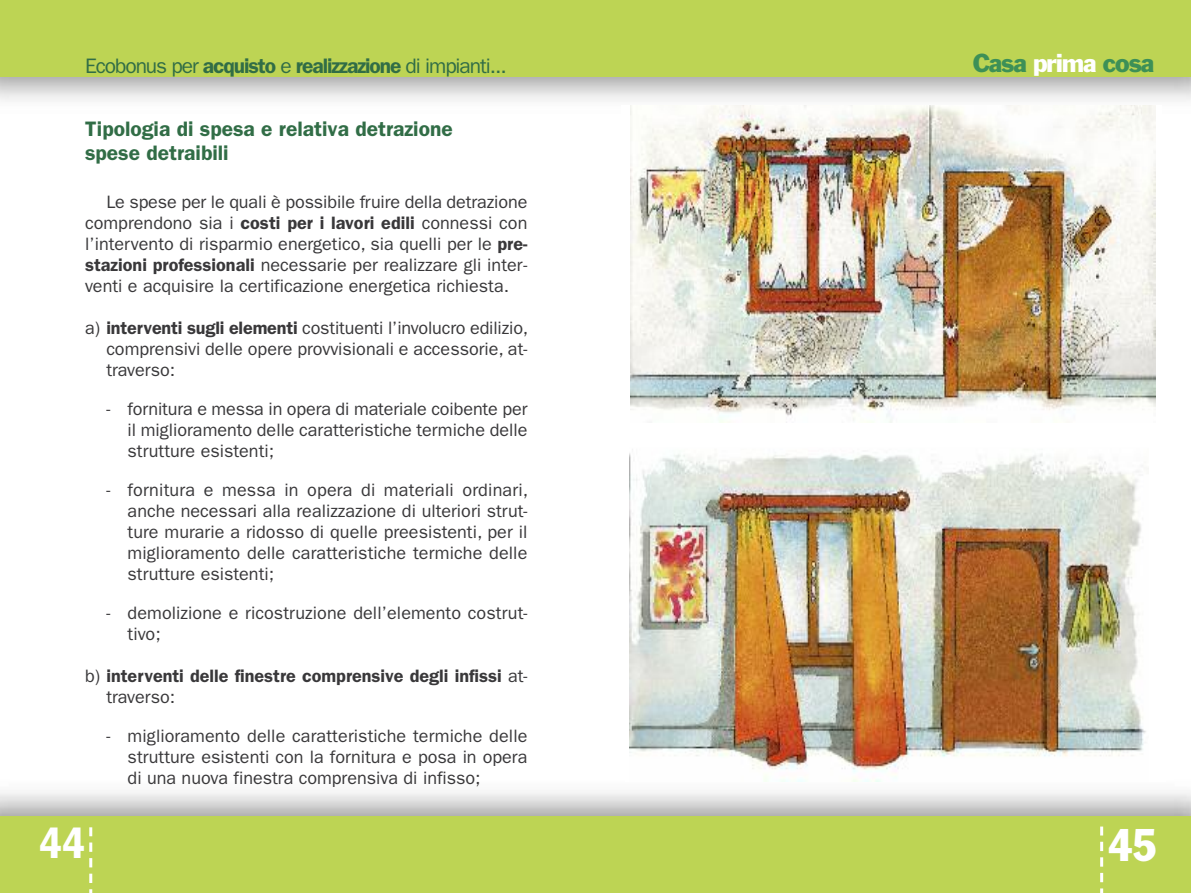
<style>
.page{position:relative;width:1191px;height:893px;background:#fff}
.page>*{position:absolute;margin:0;border:0;box-sizing:border-box;transform-origin:0 0}
.t1{font:45px "ITC Franklin Gothic Std Dm Cd";color:#fff}
.t2{font:condensed 45px "Franklin Gothic Std";color:#fff}
.t3{font:24px "Franklin Gothic Std";letter-spacing:-.045em;color:#3d9057}
.t4{font:600 21px/24px "ITC Franklin Gothic Std";color:#316d46}
.t5{font:21px "ITC Franklin Gothic Std";letter-spacing:-.05em;color:#316d46}
.t6{font:18px/21px "ITC Franklin Gothic Std";color:#39383a;text-align:justify}
.t7{font:600 18px/21px "ITC Franklin Gothic Std";color:#39383a}
.s1{font-weight:600}
.s2{color:#fff}
.s3{font-weight:400}
</style>
<div class="page">
<div style="left:0;top:816px;width:1191px;height:77px;background:#bdd454"></div>
<div style="left:0;top:0;width:1191px;height:77px;background:#bdd454"></div>
<svg style="left:89px;top:827px;width:3px;height:66px"></svg>
<svg style="left:1100px;top:826px;width:3px;height:67px"></svg>
<img style="left:630px;top:105px;width:525px;height:317px">
<img style="left:630px;top:453px;width:516px;height:329px">
<p class="t5" style="left:85px;top:58px;width:423px">Ecobonus per <span class="s1">acquisto</span> e <span class="s1">realizzazione</span> di impianti...</p>
<h2 class="t3" style="left:972px;top:54px;width:183px">Casa <span class="s2">prima</span> cosa</h2>
<p class="t4" style="left:85px;top:118px;width:369px">Tipologia di spesa e relativa detrazione spese detraibili</p>
<p class="t6" style="left:85px;top:192px;width:444px;text-indent:21px">Le spese per le quali è possibile fruire della detrazione comprendono sia i <span class="s1">costi per i lavori edili</span> connessi con l’intervento di risparmio energetico, sia quelli per le <span class="s1">pre&shy;stazioni professionali</span> necessarie per realizzare gli inter&shy;venti e acquisire la certificazione energetica richiesta.</p>
<p class="t6" style="left:106px;top:318px;width:423px;text-indent:-21px">a) <span class="s1">interventi sugli elementi</span> costituenti l’involucro edilizio, comprensivi delle opere provvisionali e accessorie, at&shy;traverso:</p>
<p class="t6" style="left:128px;top:399px;width:401px;text-indent:-21px">- fornitura e messa in opera di materiale coibente per il miglioramento delle caratteristiche termiche delle strutture esistenti;</p>
<p class="t6" style="left:128px;top:480px;width:402px;text-indent:-21px">- fornitura e messa in opera di materiali ordinari, anche necessari alla realizzazione di ulteriori strut&shy;ture murarie a ridosso di quelle preesistenti, per il miglioramento delle caratteristiche termiche delle strutture esistenti;</p>
<p class="t6" style="left:128px;top:603px;width:401px;text-indent:-21px">- demolizione e ricostruzione dell’elemento costrut&shy;tivo;</p>
<p class="t7" style="left:106px;top:666px;width:422px;text-indent:-21px"><span class="s3">b)</span> interventi delle finestre comprensive degli infissi <span class="s3">at&shy;traverso:</span></p>
<p class="t6" style="left:128px;top:726px;width:401px;text-indent:-21px">- miglioramento delle caratteristiche termiche delle strutture esistenti con la fornitura e posa in opera di una nuova finestra comprensiva di infisso;</p>
<h1 class="t1" style="left:39px;top:828px;width:47px">44</h1>
<h1 class="t2" style="left:1108px;top:829px;width:50px">45</h1>
</div>
